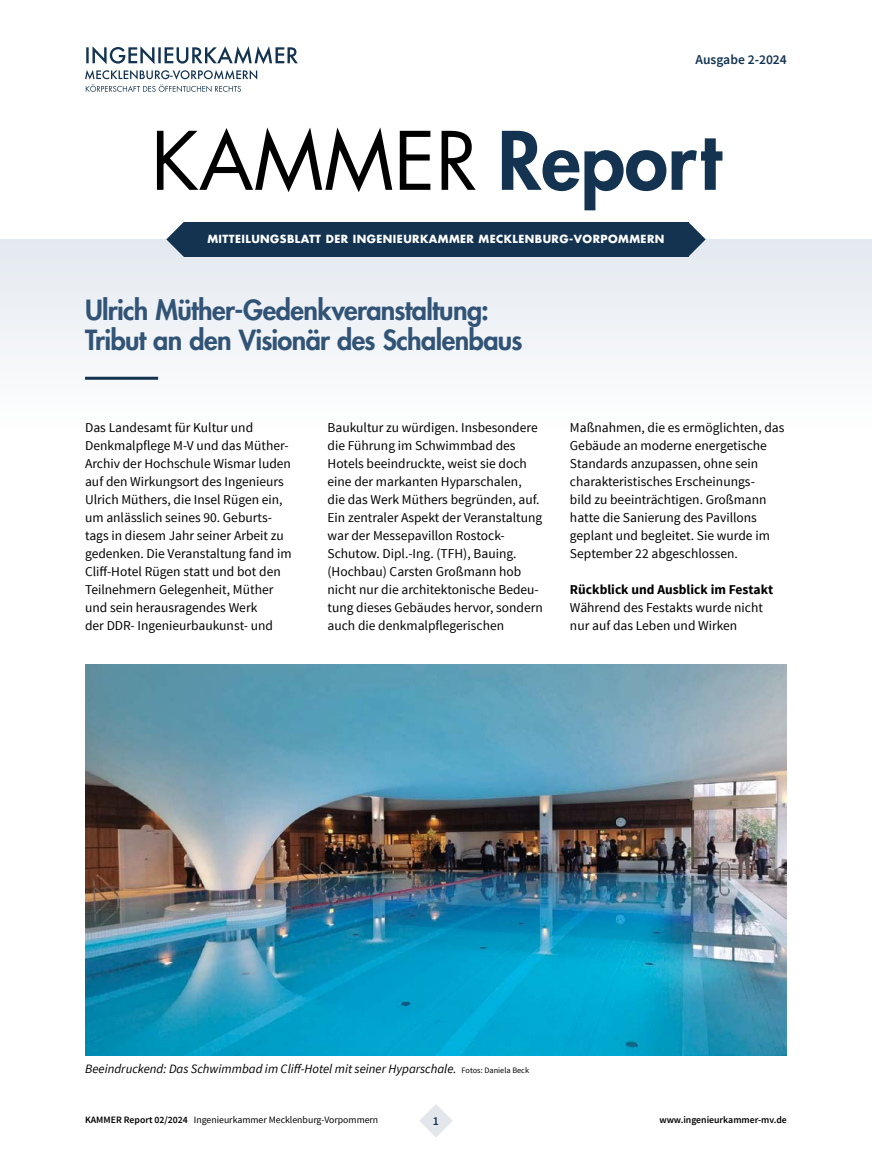
<style>
.page{position:relative;width:872px;height:1170px;background:#fff}
.page>*{position:absolute;margin:0;border:0;box-sizing:border-box;transform-origin:0 0}
.t1{font:78.3px "Futura Std";color:#000}
.Überschrift_1{font:800 27px/30px "Futura Std";letter-spacing:-.025em;color:#315376}
.t2{font:600 13.65px "Source Sans Pro";color:#133351}
.Absatz{font:13.5px/18px "Source Sans Pro";color:#000}
.Absatz-2{font:700 13.5px "Source Sans Pro";color:#000}
.Bildunterschrift{font:italic 12.75px "Source Sans Pro";color:#000}
.t3{font:600 12px "Source Sans Pro";color:#133351}
.t4{font:700 10.95px "Futura Std";letter-spacing:.04em;color:#fff}
.t5{font:9.75px "Source Sans Pro";color:#000}
.t6{font:600 9.75px "Source Sans Pro";color:#000}
.s1{font-weight:800;color:#133351}
.s2{font-style:normal;font-size:8.25px}
.s3{font-weight:600}
</style>
<div class="page">
<svg style="left:419px;top:1104px;width:34px;height:33px"></svg>
<div style="left:0;top:239px;width:872px;height:192px;background:#f2f4f8"></div>
<svg style="left:86px;top:46px;width:212px;height:18px"></svg>
<svg style="left:85px;top:70px;width:172px;height:22px"></svg>
<div style="left:184px;top:222px;width:504px;height:35px;background:#133351"></div>
<svg style="left:166px;top:222px;width:18px;height:35px"></svg>
<svg style="left:688px;top:222px;width:17px;height:35px"></svg>
<hr style="left:85px;top:377px;width:73px;height:3px;background:#133351">
<img style="left:85px;top:664px;width:702px;height:390px">
<p class="t2" style="left:695px;top:51px;width:93px">Ausgabe 2-2024</p>
<p class="t1" style="left:151px;top:111px;width:571px">KAMMER <span class="s1">Report</span></p>
<p class="t4" style="left:207px;top:232px;width:458px">MITTEILUNGSBLATT DER INGENIEURKAMMER MECKLENBURG-VORPOMMERN</p>
<p class="Überschrift_1" style="left:85px;top:295px;width:439px">Ulrich Müther-Gedenkveranstaltung:<br>Tribut an den Visionär des Schalenbaus</p>
<p class="Absatz" style="left:85px;top:419px;width:208px">Das Landesamt für Kultur und Denkmalpflege M-V und das Müther-Archiv der Hochschule Wismar luden auf den Wirkungsort des Ingenieurs Ulrich Müthers, die Insel Rügen ein, um anlässlich seines 90. Geburts&shy;tags in diesem Jahr seiner Arbeit zu gedenken. Die Veranstaltung fand im Cliff-Hotel Rügen statt und bot den Teilnehmern Gelegenheit, Müther und sein herausragendes Werk<br>der DDR- Ingenieurbaukunst- und</p>
<p class="Absatz" style="left:327px;top:419px;width:217px">Baukultur zu würdigen. Insbesondere die Führung im Schwimmbad des Hotels beeindruckte, weist sie doch eine der markanten Hyparschalen,<br>die das Werk Müthers begründen, auf.<br>Ein zentraler Aspekt der Veranstaltung war der Messepavillon Rostock-Schutow. Dipl.-Ing. (TFH), Bauing. (Hochbau) Carsten Großmann hob nicht nur die architektonische Bedeu&shy;tung dieses Gebäudes hervor, sondern auch die denkmalpflegerischen</p>
<p class="Absatz" style="left:570px;top:419px;width:216px">Maßnahmen, die es ermöglichten, das Gebäude an moderne energetische Standards anzupassen, ohne sein charakteristisches Erscheinungs-<br>bild zu beeinträchtigen. Großmann hatte die Sanierung des Pavillons geplant und begleitet. Sie wurde im September 22 abgeschlossen.</p>
<p class="Absatz-2" style="left:570px;top:581px;width:205px">Rückblick und Ausblick im Festakt</p>
<p class="Absatz" style="left:570px;top:599px;width:194px">Während des Festakts wurde nicht nur auf das Leben und Wirken</p>
<p class="Bildunterschrift" style="left:85px;top:1060px;width:445px">Beeindruckend: Das Schwimmbad im Cliff-Hotel mit seiner Hyparschale. <span class="s2">Fotos: Daniela Beck</span></p>
<p class="t5" style="left:85px;top:1113px;width:295px"><span class="s3">KAMMER Report 02/2024</span> Ingenieurkammer Mecklenburg-Vorpommern</p>
<p class="t3" style="left:433px;top:1112px;width:8px">1</p>
<p class="t6" style="left:659px;top:1113px;width:129px">www.ingenieurkammer-mv.de</p>
</div>
